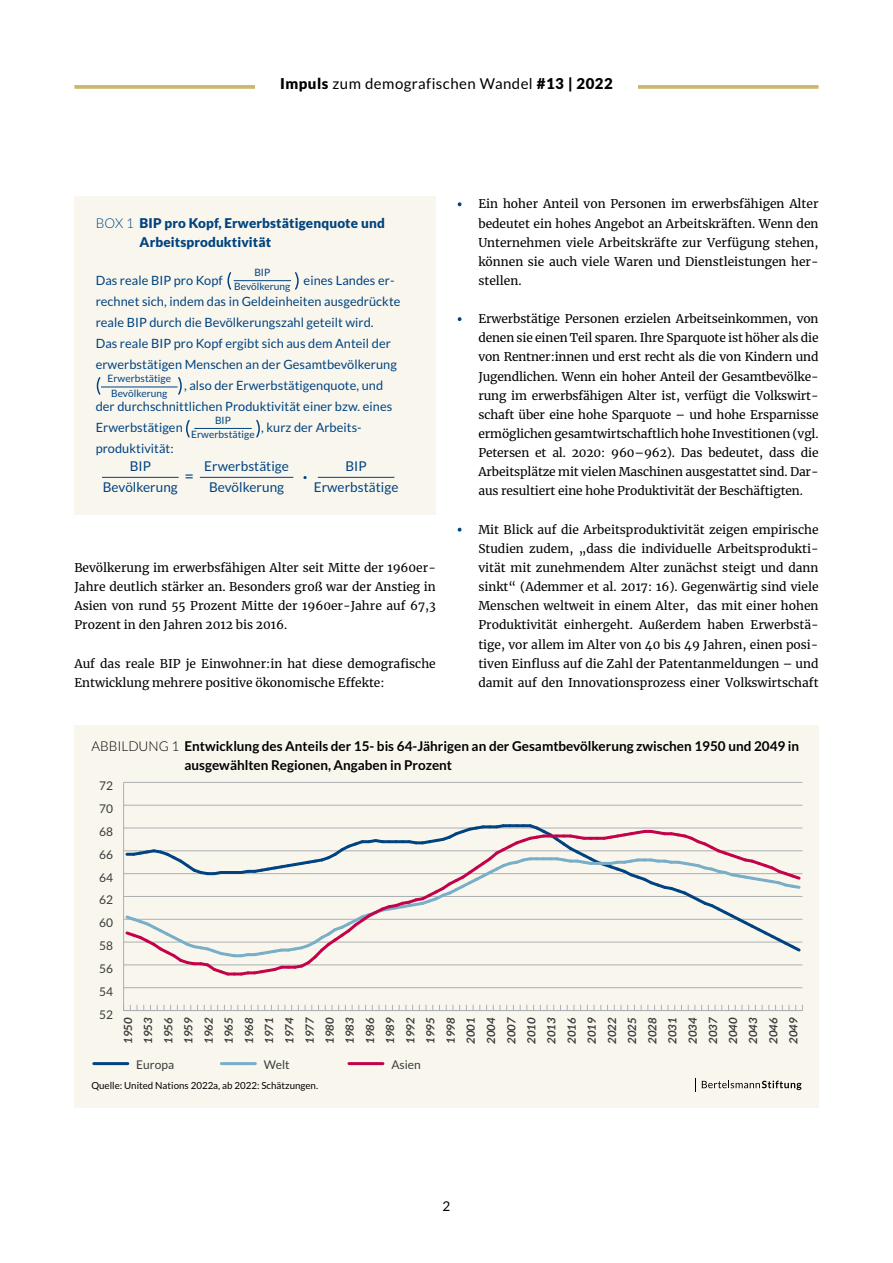
<style>
.page{position:relative;width:893px;height:1263px;background:#fff}
.page>*{position:absolute;margin:0;border:0;box-sizing:border-box;transform-origin:0 0}
.t1{font:16.5px "Lato";color:#004380}
.t2{font:15px "Lato";letter-spacing:.03em;color:#000}
.t3{font:700 13.5px/19.2px "Lato";color:#000}
.t4{font:900 13.5px/19.2px "Lato";letter-spacing:.01em;color:#004380}
.t5{font:13.5px/21px "Lato";letter-spacing:.005em;color:#004380;text-align:center}
.t6{font:13.5px "Lato";color:#000}
.t7{font:12.75px "Lato";letter-spacing:.005em;color:#004380}
.t8{font:12px/19.2px "Merriweather";color:#000;text-align:justify}
.t9{font:12px "Lato";color:#3a3b3b}
.t10{font:italic 700 11.25px/20.1px "Lato";color:#3a3b3b;text-align:justify}
.t11{font:10.2px/14.4px "Lato";letter-spacing:.005em;color:#004380;text-align:center}
.t12{font:9.75px "Lato";color:#000}
.t13{font:8.25px "Lato";color:#004380}
.s1{font-weight:900}
.s2{font-weight:300}
.s3{color:#004380}
</style>
<div class="page">
<svg style="left:74px;top:85px;width:745px;height:4px"></svg>
<div style="left:255px;top:77px;width:383px;height:14px;background:#fff"></div>
<div style="left:74px;top:196px;width:362px;height:318px;background:#f9f6ee"></div>
<div style="left:74px;top:725px;width:745px;height:383px;background:#f9f6ee"></div>
<hr style="left:94px;top:1062px;width:34px;height:3px;background:#004380">
<hr style="left:221px;top:1062px;width:34px;height:3px;background:#79aec8">
<hr style="left:123px;top:782px;width:1px;height:228px;background:#acafb2">
<hr style="left:124px;top:1010px;width:678px;height:1px;background:#acafb2">
<hr style="left:124px;top:987px;width:678px;height:1px;background:#acafb2">
<hr style="left:124px;top:964px;width:678px;height:1px;background:#acafb2">
<hr style="left:124px;top:805px;width:678px;height:1px;background:#acafb2">
<hr style="left:124px;top:782px;width:678px;height:1px;background:#acafb2">
<svg style="left:124px;top:824px;width:524px;height:152px"></svg>
<svg style="left:638px;top:828px;width:165px;height:126px"></svg>
<hr style="left:349px;top:1062px;width:34px;height:3px;background:#c30249">
<svg style="left:695px;top:1078px;width:1px;height:13px"></svg>
<svg style="left:702px;top:1080px;width:99px;height:10px"></svg>
<hr style="left:101px;top:387px;width:77px;height:1px;background:#004380">
<svg style="left:97px;top:377px;width:3px;height:18px"></svg>
<svg style="left:178px;top:377px;width:4px;height:18px"></svg>
<hr style="left:234px;top:280px;width:57px;height:1px;background:#004380">
<svg style="left:295px;top:272px;width:4px;height:18px"></svg>
<svg style="left:227px;top:272px;width:4px;height:18px"></svg>
<hr style="left:194px;top:428px;width:58px;height:1px;background:#004380">
<svg style="left:256px;top:420px;width:4px;height:18px"></svg>
<svg style="left:186px;top:420px;width:4px;height:18px"></svg>
<hr style="left:318px;top:477px;width:76px;height:1px;background:#004380">
<hr style="left:102px;top:477px;width:77px;height:1px;background:#004380">
<hr style="left:200px;top:477px;width:93px;height:1px;background:#004380">
<p class="t2" style="left:280px;top:75px;width:334px"><span class="s1">Impuls</span> zum demografischen Wandel <span class="s1">#13 | 2022</span></p>
<p class="t4" style="left:140px;top:213px;width:247px;text-indent:-44px"><span class="s2">BOX 1</span> BIP pro Kopf, Erwerbstätigenquote und<br>Arbeitsproduktivität</p>
<p class="t7" style="left:96px;top:273px;width:129px">Das reale BIP pro Kopf</p>
<p class="t7" style="left:304px;top:273px;width:92px">eines Landes er-</p>
<p class="t7" style="left:96px;top:294px;width:306px">rechnet sich, indem das in Geldeinheiten ausgedrückte</p>
<p class="t7" style="left:96px;top:315px;width:279px">reale BIP durch die Bevölkerungszahl geteilt wird.</p>
<p class="t7" style="left:96px;top:336px;width:297px">Das reale BIP pro Kopf ergibt sich aus dem Anteil der</p>
<p class="t7" style="left:96px;top:357px;width:303px">erwerbstätigen Menschen an der Gesamtbevölkerung</p>
<p class="t7" style="left:184px;top:378px;width:201px">, also der Erwerbstätigenquote, und</p>
<p class="t7" style="left:96px;top:399px;width:298px">der durchschnittlichen Produktivität einer bzw. eines</p>
<p class="t7" style="left:96px;top:420px;width:89px">Erwerbstätigen</p>
<p class="t7" style="left:261px;top:420px;width:102px">, kurz der Arbeits-</p>
<p class="t7" style="left:96px;top:441px;width:79px">produktivität:</p>
<p class="t11" style="left:234px;top:265px;width:58px">BIP<br>Bevölkerung</p>
<p class="t11" style="left:107px;top:371px;width:65px">Erwerbstätige<br>Bevölkerung</p>
<p class="t11" style="left:191px;top:413px;width:65px">BIP<br>Erwerbstätige</p>
<p class="t5" style="left:103px;top:456px;width:77px">BIP<br>Bevölkerung</p>
<h1 class="t1" style="left:184px;top:467px;width:11px">=</h1>
<p class="t5" style="left:204px;top:456px;width:86px">Erwerbstätige<br>Bevölkerung</p>
<p class="t13" style="left:303px;top:472px;width:6px">•</p>
<p class="t5" style="left:314px;top:456px;width:86px">BIP<br>Erwerbstätige</p>
<p class="t8" style="left:74px;top:558px;width:363px">Bevölkerung im erwerbsfähigen Alter seit Mitte der 1960er-Jahre deutlich stärker an. Besonders groß war der Anstieg in Asien von rund 55 Prozent Mitte der 1960er-Jahre auf 67,3<br>Prozent in den Jahren 2012 bis 2016.</p>
<p class="t8" style="left:74px;top:653px;width:363px">Auf das reale BIP je Einwohner:in hat diese demografische<br>Entwicklung mehrere positive ökonomische Effekte:</p>
<p class="t8" style="left:478px;top:194px;width:342px;text-indent:-21px"><span class="s3">•</span> Ein hoher Anteil von Personen im erwerbsfähigen Alter bedeutet ein hohes Angebot an Arbeitskräften. Wenn den Unternehmen viele Arbeitskräfte zur Verfügung stehen, können sie auch viele Waren und Dienstleistungen her&shy;stellen.</p>
<p class="t8" style="left:478px;top:309px;width:342px;text-indent:-21px"><span class="s3">•</span> Erwerbstätige Personen erzielen Arbeitseinkommen, von denen sie einen Teil sparen. Ihre Sparquote ist höher als die von Rentner:innen und erst recht als die von Kindern und Jugendlichen. Wenn ein hoher Anteil der Gesamtbevölke&shy;rung im erwerbsfähigen Alter ist, verfügt die Volkswirt&shy;schaft über eine hohe Sparquote – und hohe Ersparnisse ermöglichen gesamtwirtschaftlich hohe Investitionen (vgl.<br>Petersen et al. 2020: 960–962). Das bedeutet, dass die Arbeitsplätze mit vielen Maschinen ausgestattet sind. Dar&shy;aus resultiert eine hohe Produktivität der Beschäftigten.</p>
<p class="t8" style="left:478px;top:519px;width:342px;text-indent:-21px"><span class="s3">•</span> Mit Blick auf die Arbeitsproduktivität zeigen empirische Studien zudem, „dass die individuelle Arbeitsprodukti&shy;vität mit zunehmendem Alter zunächst steigt und dann sinkt“ (Ademmer et al. 2017: 16). Gegenwärtig sind viele Menschen weltweit in einem Alter, das mit einer hohen Produktivität einhergeht. Außerdem haben Erwerbstä&shy;tige, vor allem im Alter von 40 bis 49 Jahren, einen posi&shy;tiven Einfluss auf die Zahl der Patentanmeldungen – und damit auf den Innovationsprozess einer Volkswirtschaft</p>
<p class="t3" style="left:184px;top:736px;width:616px;text-indent:-93px"><span class="s2">ABBILDUNG 1</span> Entwicklung des Anteils der 15- bis 64-Jährigen an der Gesamtbevölkerung zwischen 1950 und 2049 in ausgewählten Regionen, Angaben in Prozent</p>
<p class="t9" style="left:99px;top:779px;width:15px">72</p>
<p class="t9" style="left:99px;top:802px;width:15px">70</p>
<p class="t9" style="left:99px;top:825px;width:15px">68</p>
<p class="t9" style="left:99px;top:848px;width:15px">66</p>
<p class="t9" style="left:99px;top:871px;width:15px">64</p>
<p class="t9" style="left:99px;top:893px;width:15px">62</p>
<p class="t9" style="left:99px;top:916px;width:15px">60</p>
<p class="t9" style="left:99px;top:939px;width:15px">58</p>
<p class="t9" style="left:99px;top:962px;width:15px">56</p>
<p class="t9" style="left:99px;top:985px;width:15px">54</p>
<p class="t9" style="left:99px;top:1007px;width:15px">52</p>
<p class="t10" style="left:118px;top:1044px;width:28px;rotate:-90deg">1950<br>1953<br>1956<br>1959<br>1962<br>1965<br>1968<br>1971<br>1974<br>1977<br>1980<br>1983<br>1986<br>1989<br>1992<br>1995<br>1998<br>2001<br>2004<br>2007<br>2010<br>2013<br>2016<br>2019<br>2022<br>2025<br>2028<br>2031<br>2034<br>2037<br>2040<br>2043<br>2046<br>2049</p>
<p class="t9" style="left:136px;top:1057px;width:39px">Europa</p>
<p class="t9" style="left:264px;top:1057px;width:27px">Welt</p>
<p class="t9" style="left:391px;top:1057px;width:31px">Asien</p>
<p class="t12" style="left:91px;top:1080px;width:228px">Quelle: United Nations 2022a, ab 2022: Schätzungen.</p>
<p class="t6" style="left:443px;top:1199px;width:9px">2</p>
</div>
